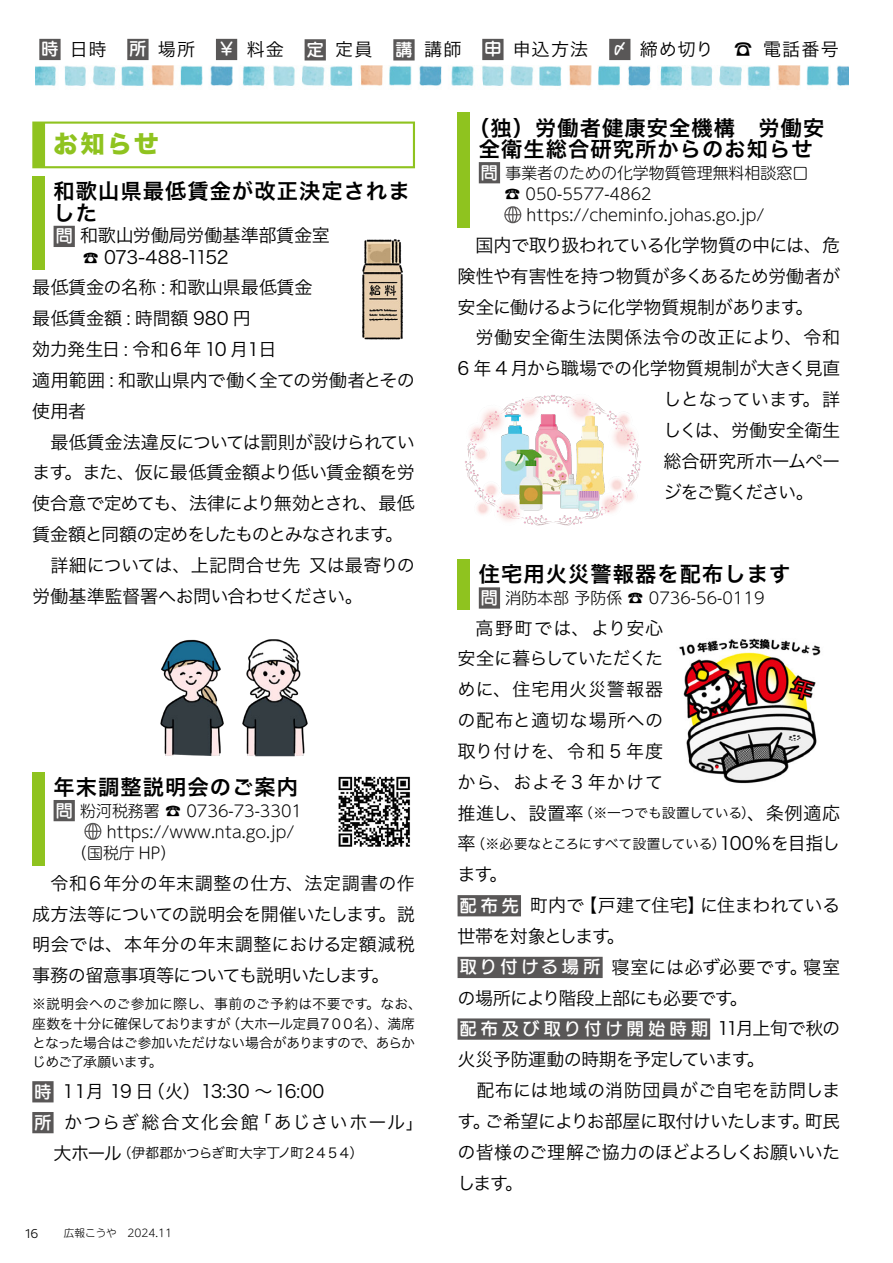
<style>
.page{position:relative;width:893px;height:1263px;background:#fff}
.page>*{position:absolute;margin:0;border:0;box-sizing:border-box;transform-origin:0 0}
.t1{font:24.45px "Hira Kaku Std N W8";color:#8fc31f}
.t2{font:21.3px/21.3px "Hira Kaku Pro N W6";letter-spacing:.05em;color:#000}
.t3{font:18px/30.9px "Hira Kaku Pro N W3";letter-spacing:-.025em;color:#000}
.t4{font:18px/30.9px "Hira Kaku Pro N W3";letter-spacing:.035em;color:#000}
.t5{font:18px "Hira Kaku Pro N W3";letter-spacing:-.005em;color:#000}
.t6{font:18px "Hira Kaku Pro N W3";letter-spacing:-.06em;color:#000}
.t7{font:18px "Hira Kaku Pro N W3";letter-spacing:-.07em;color:#000}
.t8{font:18px "Hira Kaku Pro N W3";letter-spacing:.025em;color:#000}
.t9{font:18px "Hira Kaku Pro N W3";letter-spacing:.06em;color:#000}
.t10{font:18px "Hira Kaku Pro N W3";letter-spacing:.005em;color:#000}
.t11{font:18px "Hira Kaku Pro N W3";letter-spacing:-.095em;color:#000}
.t12{font:16.95px "UD Marugo Large Pr 6 N DB";letter-spacing:.245em;color:#fff}
.t13{font:300 15.9px "UD Shin M Go Pr 6 N";color:#000}
.t14{font:13.8px/19.2px "Hira Kaku Pro N W3";letter-spacing:-.03em;color:#000}
.t15{font:13.8px "Hira Kaku Pro N W3";letter-spacing:-.06em;color:#000}
.t16{font:12.75px "Ariana Pro";color:#000}
.t17{font:300 10.65px "UD Shin M Go Pr 6 N";color:#000}
.s1{font-family:"UD Marugo Large Pr 6 N DB";font-size:16.95px;color:#fff}
.s2{font-family:"UD Shin M Go Pr 6 N";font-weight:300;font-size:15.9px}
.s3{font-family:"UD Marugo Large Pr 6 N DB";font-weight:400;font-size:16.95px;color:#fff}
.s4{font-size:18px}
.s5{font-family:"Hira Kaku Pro N W3";font-size:18px;color:#000}
</style>
<div class="page">
<img style="left:36px;top:66px;width:812px;height:22px">
<svg style="left:32px;top:122px;width:383px;height:46px;background:#99c834"></svg>
<div style="left:45px;top:124px;width:368px;height:42px;background:#fff"></div>
<div style="left:32px;top:176px;width:13px;height:51px;background:#8fc31f"></div>
<div style="left:32px;top:223px;width:13px;height:47px;background:#8fc31f"></div>
<div style="left:54px;top:226px;width:21px;height:21px;background:#595757"></div>
<div style="left:32px;top:772px;width:13px;height:29px;background:#8fc31f"></div>
<div style="left:32px;top:797px;width:13px;height:68px;background:#8fc31f"></div>
<div style="left:54px;top:800px;width:21px;height:21px;background:#595757"></div>
<div style="left:32px;top:1081px;width:22px;height:21px;background:#595757"></div>
<div style="left:32px;top:1112px;width:22px;height:21px;background:#595757"></div>
<svg style="left:84px;top:823px;width:17px;height:17px"></svg>
<div style="left:458px;top:113px;width:12px;height:51px;background:#8fc31f"></div>
<div style="left:458px;top:159px;width:12px;height:68px;background:#8fc31f"></div>
<div style="left:479px;top:162px;width:21px;height:21px;background:#595757"></div>
<div style="left:458px;top:559px;width:12px;height:30px;background:#8fc31f"></div>
<div style="left:458px;top:585px;width:12px;height:25px;background:#8fc31f"></div>
<div style="left:479px;top:587px;width:21px;height:22px;background:#595757"></div>
<div style="left:458px;top:895px;width:63px;height:21px;background:#595757"></div>
<div style="left:458px;top:957px;width:145px;height:21px;background:#595757"></div>
<div style="left:458px;top:1018px;width:252px;height:22px;background:#595757"></div>
<svg style="left:504px;top:206px;width:17px;height:17px"></svg>
<div style="left:39px;top:39px;width:22px;height:21px;background:#595757"></div>
<div style="left:127px;top:39px;width:22px;height:21px;background:#595757"></div>
<div style="left:216px;top:39px;width:21px;height:21px;background:#595757"></div>
<div style="left:305px;top:39px;width:21px;height:21px;background:#595757"></div>
<div style="left:393px;top:39px;width:22px;height:21px;background:#595757"></div>
<div style="left:482px;top:39px;width:21px;height:21px;background:#595757"></div>
<div style="left:609px;top:39px;width:21px;height:21px;background:#595757"></div>
<img style="left:679px;top:638px;width:142px;height:146px">
<img style="left:338px;top:776px;width:72px;height:71px">
<img style="left:362px;top:239px;width:41px;height:101px">
<img style="left:160px;top:639px;width:148px;height:118px">
<img style="left:465px;top:395px;width:177px;height:131px">
<p class="t3" style="left:41px;top:32px;width:421px"><span class="s1">時</span> 日時　<span class="s1">所</span> 場所　<span class="s1">￥</span> 料金　<span class="s1">定</span> 定員　<span class="s1">講</span> 講師</p>
<p class="t9" style="left:484px;top:33px;width:404px"><span class="s1">申</span> 申込方法　<span class="s1">〆</span> 締め切り　☎ 電話番号 　　</p>
<h1 class="t1" style="left:54px;top:130px;width:107px">お知らせ</h1>
<p class="t2" style="left:54px;top:180px;width:358px">和歌山県最低賃金が改正決定されました</p>
<p class="t3" style="left:83px;top:224px;width:249px;line-height:21.3px;text-indent:-27px"><span class="s1">問</span>和歌山労働局労働基準部賃金室<span class="s2">☎</span> 073-488-1152</p>
<p class="t3" style="left:32px;top:271px;width:384px">最低賃金の名称 : 和歌山県最低賃金<br>最低賃金額 : 時間額 980 円<br>効力発生日 : 令和６年 10 月１日<br>適用範囲 : 和歌山県内で働く全ての労働者とその使用者</p>
<p class="t3" style="left:50px;top:425px;width:366px">最低賃金法違反については罰則が設けられてい</p>
<p class="t3" style="left:32px;top:456px;width:384px">ます。また、仮に最低賃金額より低い賃金額を労</p>
<p class="t6" style="left:32px;top:487px;width:384px">使合意で定めても、法律により無効とされ、最低</p>
<p class="t7" style="left:32px;top:518px;width:372px">賃金額と同額の定めをしたものとみなされます。</p>
<p class="t5" style="left:50px;top:549px;width:366px">詳細については、上記問合せ先 又は最寄りの</p>
<p class="t3" style="left:32px;top:579px;width:332px">労働基準監督署へお問い合わせください。</p>
<p class="t2" style="left:54px;top:775px;width:246px">年末調整説明会のご案内</p>
<p class="t13" style="left:56px;top:797px;width:248px"><span class="s3">問</span> 粉河税務署 ☎ 0736-73-3301</p>
<p class="t13" style="left:107px;top:819px;width:189px">https://www.nta.go.jp/</p>
<p class="t13" style="left:71px;top:840px;width:107px">（国税庁 HP）</p>
<p class="t3" style="left:32px;top:866px;width:384px;text-align:justify;text-indent:18px">令和６年分の年末調整の仕方、法定調書の作成方法等についての説明会を開催いたします。説明会では、本年分の年末調整における定額減税事務の留意事項等についても説明いたします。</p>
<p class="t14" style="left:32px;top:993px;width:391px">※説明会へのご参加に際し、事前のご予約は不要です。なお、座数を十分に確保しておりますが（大ホール定員７００名）、満席となった場合はご参加いただけない場合がありますので、あらかじめご了承願います。</p>
<p class="t4" style="left:34px;top:1075px;width:391px"><span class="s1">時</span> １１月 19 日（火）13:30 〜 16:00<br><span class="s1">所</span> かつらぎ総合文化会館「あじさいホール」</p>
<p class="t15" style="left:54px;top:1141px;width:311px"><span class="s4">大ホール</span>（伊都郡かつらぎ町大字丁ノ町２４５４）</p>
<p class="t16" style="left:25px;top:1224px;width:14px">16</p>
<p class="t17" style="left:64px;top:1224px;width:110px">広報こうや　2024.11</p>
<p class="t2" style="left:468px;top:116px;width:358px;text-align:center">（独）労働者健康安全機構　労働安全衛生総合研究所からのお知らせ</p>
<p class="t13" style="left:481px;top:160px;width:329px"><span class="s3">問</span> 事業者のための化学物質管理無料相談窓口</p>
<p class="t13" style="left:504px;top:181px;width:149px">☎ 050-5577-4862</p>
<p class="t13" style="left:527px;top:202px;width:239px">https://cheminfo.johas.go.jp/</p>
<p class="t3" style="left:458px;top:228px;width:384px;text-align:justify;text-indent:18px">国内で取り扱われている化学物質の中には、危険性や有害性を持つ物質が多くあるため労働者が安全に働けるように化学物質規制があります。</p>
<p class="t8" style="left:476px;top:322px;width:366px">労働安全衛生法関係法令の改正により、令和</p>
<p class="t3" style="left:458px;top:352px;width:384px">6 年 4 月から職場での化学物質規制が大きく見直</p>
<p class="t5" style="left:663px;top:383px;width:178px">しとなっています。詳</p>
<p class="t10" style="left:663px;top:414px;width:178px">しくは、労働安全衛生</p>
<p class="t5" style="left:663px;top:445px;width:178px">総合研究所ホームペー</p>
<p class="t11" style="left:663px;top:476px;width:152px">ジをご覧ください。</p>
<p class="t2" style="left:479px;top:563px;width:313px">住宅用火災警報器を配布します</p>
<p class="t13" style="left:481px;top:585px;width:285px"><span class="s3">問</span> 消防本部 予防係 ☎ 0736-56-0119</p>
<p class="t3" style="left:458px;top:611px;width:207px;text-align:justify;text-indent:18px">高野町では、より安心安全に暮らしていただくために、住宅用火災警報器の配布と適切な場所への取り付けを、令和 5 年度から、およそ 3 年かけて</p>
<p class="t14" style="left:458px;top:802px;width:384px"><span class="s4">推進し、設置率</span>（※一つでも設置している）<span class="s4">、条例適応</span></p>
<p class="t14" style="left:458px;top:833px;width:384px"><span class="s4">率</span>（※必要なところにすべて設置している）<span class="s4">100％を目指し</span></p>
<p class="t3" style="left:458px;top:858px;width:384px">ます。<br><span class="s1">配布先</span> 町内で【戸建て住宅】に住まわれている世帯を対象とします。<br><span class="s1">取り付ける場所</span> 寝室には必ず必要です。寝室の場所により階段上部にも必要です。</p>
<p class="t12" style="left:460px;top:1019px;width:382px">配布及び取り付け開始時期 <span class="s5">11月上旬で秋の</span></p>
<p class="t3" style="left:458px;top:1043px;width:384px">火災予防運動の時期を予定しています。<br>　配布には地域の消防団員がご自宅を訪問します。ご希望によりお部屋に取付けいたします。町民の皆様のご理解ご協力のほどよろしくお願いいたします。</p>
</div>
